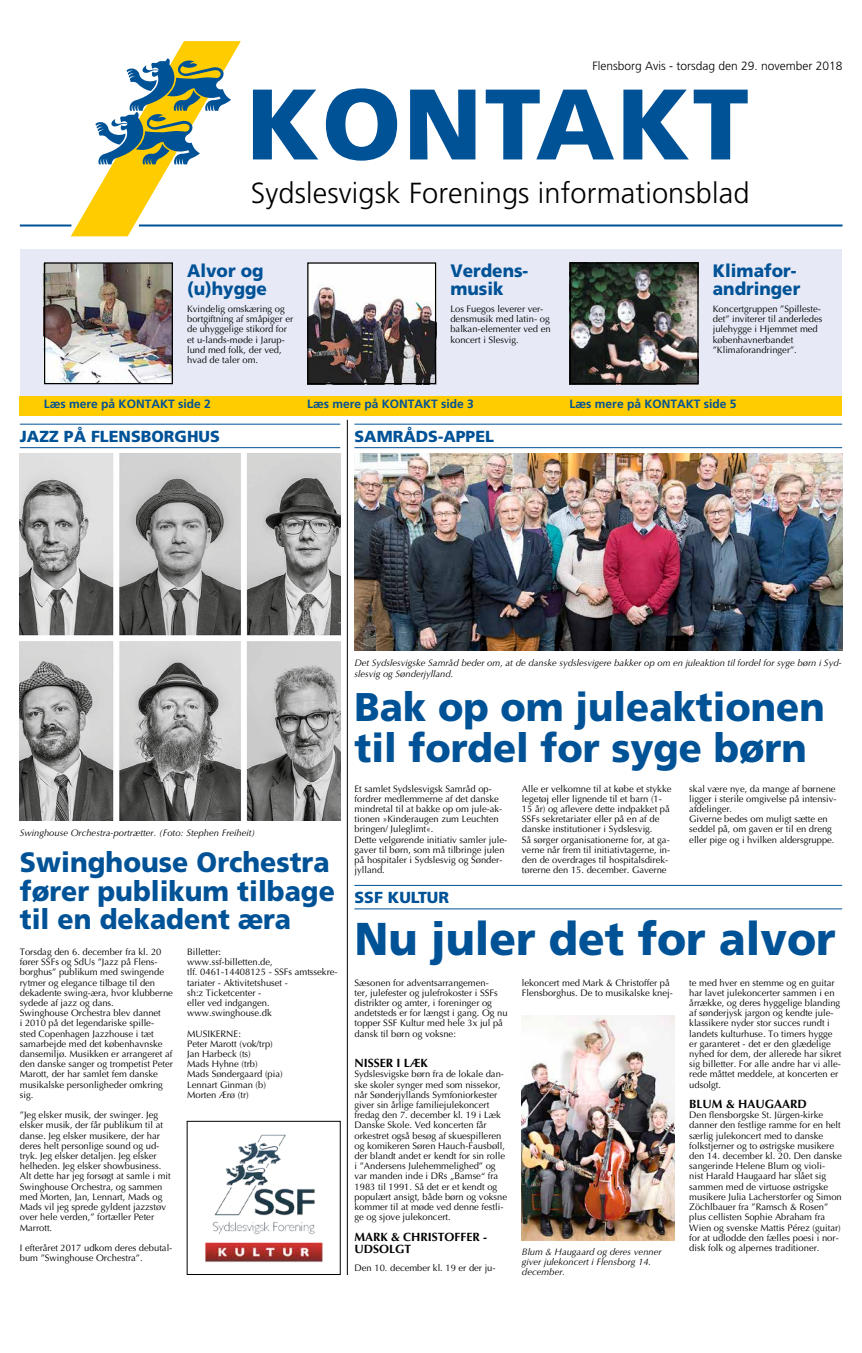
<style>
.page{position:relative;width:862px;height:1353px;background:#fff}
.page>*{position:absolute;margin:0;border:0;box-sizing:border-box;transform-origin:0 0}
.t1{font:900 100px "Frutiger";letter-spacing:.02em;color:#005297}
.t2{font:900 46px "Frutiger";color:#005297;scale:.95 1}
.t3{font:900 40px/40.8px "Frutiger";color:#005297;scale:.95 1}
.t4{font:300 29px "Frutiger";letter-spacing:.005em;color:#000}
.t5{font:900 28px/28.6px "Frutiger";color:#005297;scale:.95 1}
.t6{font:900 18px/18.4px "Frutiger";color:#005297;scale:.95 1}
.t7{font:900 16px "Frutiger";color:#005297}
.t8{font:700 12px "Frutiger";color:#005297}
.t9{font:700 12px/12.2px "Optima";color:#000}
.t10{font:300 12px "Frutiger";color:#000}
.t11{font:9.4px/10.2px "Optima";color:#000}
.t12{font:italic 9.4px/10.2px "Optima";color:#000}
</style>
<div class="page">
<div style="left:20px;top:249px;width:822px;height:146px;background:#e7eaf6"></div>
<div style="left:20px;top:395px;width:822px;height:20px;background:#fc0"></div>
<img style="left:46px;top:264px;width:125px;height:118px">
<div style="left:44px;top:262px;width:129px;height:122px;border:1px solid #000"></div>
<img style="left:309px;top:264px;width:125px;height:118px">
<div style="left:307px;top:262px;width:129px;height:122px;border:1px solid #000"></div>
<img style="left:571px;top:264px;width:125px;height:118px">
<div style="left:569px;top:262px;width:129px;height:122px;border:1px solid #000"></div>
<hr style="left:20px;top:423px;width:320px;height:1px;background:#005297">
<hr style="left:20px;top:447px;width:320px;height:1px;background:#005297">
<svg style="left:71px;top:41px;width:170px;height:195px"></svg>
<hr style="left:20px;top:224px;width:51px;height:2px;background:#005297">
<hr style="left:139px;top:224px;width:703px;height:2px;background:#005297">
<hr style="left:354px;top:423px;width:488px;height:1px;background:#005297">
<hr style="left:354px;top:447px;width:488px;height:1px;background:#005297">
<img style="left:20px;top:453px;width:320px;height:367px">
<img style="left:354px;top:453px;width:488px;height:198px">
<hr style="left:354px;top:884px;width:488px;height:1px;background:#005297">
<hr style="left:354px;top:908px;width:488px;height:1px;background:#005297">
<img style="left:522px;top:1015px;width:153px;height:225px">
<hr style="left:347px;top:420px;width:1px;height:854px;background:#000">
<img style="left:205px;top:1134px;width:118px;height:129px">
<p class="t10" style="left:592px;top:59px;width:251px">Flensborg Avis - torsdag den 29. november 2018</p>
<h1 class="t1" style="left:246px;top:64px;width:504px">KONTAKT</h1>
<h3 class="t4" style="left:251px;top:176px;width:500px">Sydslesvigsk Forenings informationsblad</h3>
<h3 class="t6" style="left:187px;top:261px;width:86px">Alvor og (u)hygge</h3>
<p class="t11" style="left:187px;top:304px;width:108px">Kvindelig omskæring og bortgiftning af småpiger er de uhyggelige stikord for et u-lands-møde i Jarup&shy;lund med folk, der ved, hvad de taler om.</p>
<h3 class="t6" style="left:450px;top:261px;width:84px">Verdens&shy;musik</h3>
<p class="t11" style="left:450px;top:304px;width:102px">Los Fuegos leverer ver&shy;densmusik med latin- og balkan-elementer ved en koncert i Slesvig.</p>
<h3 class="t6" style="left:713px;top:261px;width:94px">Klimafor&shy;andringer</h3>
<p class="t11" style="left:713px;top:304px;width:111px">Koncertgruppen ”Spilleste&shy;det” inviterer til anderledes julehygge i Hjemmet med københavnerbandet ”Klimaforandringer”.</p>
<p class="t8" style="left:44px;top:397px;width:168px">Læs mere på KONTAKT side 2</p>
<p class="t8" style="left:307px;top:397px;width:168px">Læs mere på KONTAKT side 3</p>
<p class="t8" style="left:569px;top:397px;width:168px">Læs mere på KONTAKT side 5</p>
<h3 class="t7" style="left:20px;top:426px;width:202px">JAZZ PÅ FLENSBORGHUS</h3>
<h3 class="t7" style="left:354px;top:426px;width:141px">SAMRÅDS-APPEL</h3>
<p class="t12" style="left:20px;top:828px;width:237px">Swinghouse Orchestra-portrætter. (Foto: Stephen Freiheit)</p>
<h3 class="t5" style="left:20px;top:847px;width:333px">Swinghouse Orchestra fører publikum tilbage til en dekadent æra</h3>
<p class="t11" style="left:20px;top:946px;width:155px">Torsdag den 6. december fra kl. 20 fører SSFs og SdUs ”Jazz på Flens&shy;borghus” publikum med swingende rytmer og elegance tilbage til den dekadente swing-æra, hvor klubberne sydede af jazz og dans.<br>Swinghouse Orchestra blev dannet<br>i 2010 på det legendariske spille-<br>sted Copenhagen Jazzhouse i tæt samarbejde med det københavnske dansemiljø. Musikken er arrangeret af den danske sanger og trompetist Peter<br>Marott, der har samlet fem danske musikalske personligheder omkring sig.</p>
<p class="t11" style="left:20px;top:1109px;width:152px">”Jeg elsker musik, der swinger. Jeg elsker musik, der får publikum til at danse. Jeg elsker musikere, der har deres helt personlige sound og ud&shy;tryk. Jeg elsker detaljen. Jeg elsker helheden. Jeg elsker showbusiness.<br>Alt dette har jeg forsøgt at samle i mit Swinghouse Orchestra, og sammen med Morten, Jan, Lennart, Mads og Mads vil jeg sprede gyldent jazzstøv over hele verden,” fortæller Peter Marrott.</p>
<p class="t11" style="left:20px;top:1242px;width:154px">I efteråret 2017 udkom deres debutal&shy;bum ”Swinghouse Orchestra”.</p>
<p class="t11" style="left:187px;top:946px;width:152px">Billetter:<br>www.ssf-billetten.de,<br>tlf. 0461-14408125 - SSFs amtssekre&shy;tariater - Aktivitetshuset -<br>sh:z Ticketcenter -<br>eller ved indgangen. www.swinghouse.dk</p>
<p class="t11" style="left:187px;top:1028px;width:97px">MUSIKERNE:<br>Peter Marott (vok/trp)<br>Jan Harbeck (ts)<br>Mads Hyhne (trb)<br>Mads Søndergaard (pia)<br>Lennart Ginman (b)<br>Morten Ærø (tr)</p>
<p class="t12" style="left:354px;top:658px;width:488px">Det Sydslesvigske Samråd beder om, at de danske sydslesvigere bakker op om en juleaktion til fordel for syge børn i Syd&shy;slesvig og Sønderjylland.</p>
<h3 class="t3" style="left:354px;top:686px;width:496px">Bak op om juleaktionen til fordel for syge børn</h3>
<p class="t11" style="left:354px;top:783px;width:154px">Et samlet Sydslesvigsk Samråd op&shy;fordrer medlemmerne af det danske mindretal til at bakke op om jule-ak&shy;tionen »Kinderaugen zum Leuchten bringen/ Juleglimt«.<br>Dette velgørende initiativ samler jule&shy;gaver til børn, som må tilbringe julen på hospitaler i Sydslesvig og Sønder&shy;jylland.</p>
<p class="t11" style="left:522px;top:783px;width:151px">Alle er velkomne til at købe et stykke legetøj eller lignende til et barn (1- 15 år) og aflevere dette indpakket på SSFs sekretariater eller på en af de danske institutioner i Sydslesvig.<br>Så sørger organisationerne for, at ga&shy;verne når frem til initiativtagerne, in&shy;den de overdrages til hospitalsdirek&shy;tørerne den 15. december. Gaverne</p>
<p class="t11" style="left:689px;top:783px;width:149px">skal være nye, da mange af børnene ligger i sterile omgivelse på intensiv&shy;afdelinger.<br>Giverne bedes om muligt sætte en seddel på, om gaven er til en dreng eller pige og i hvilken aldersgruppe.</p>
<h3 class="t7" style="left:354px;top:887px;width:96px">SSF KULTUR</h3>
<h2 class="t2" style="left:354px;top:910px;width:508px">Nu juler det for alvor</h2>
<p class="t11" style="left:354px;top:977px;width:155px">Sæsonen for adventsarrangemen-<br>ter, julefester og julefrokoster i SSFs distrikter og amter, i foreninger og andetsteds er for længst i gang. Og nu topper SSF Kultur med hele 3x jul på dansk til børn og voksne:</p>
<p class="t9" style="left:354px;top:1057px;width:75px">NISSER I LÆK</p>
<p class="t11" style="left:354px;top:1069px;width:154px">Sydslesvigske børn fra de lokale dan&shy;ske skoler synger med som nissekor, når Sønderjyllands Symfoniorkester giver sin årlige familiejulekoncert fredag den 7. december kl. 19 i Læk Danske Skole. Ved koncerten får orkestret også besøg af skuespilleren og komikeren Søren Hauch-Fausbøll, der blandt andet er kendt for sin rolle i ”Andersens Julehemmelighed” og var manden inde i DRs „Bamse“ fra 1983 til 1991. Så det er et kendt og populært ansigt, både børn og voksne kommer til at møde ved denne festli&shy;ge og sjove julekoncert.</p>
<p class="t9" style="left:354px;top:1230px;width:134px">MARK &amp; CHRISTOFFER -<br>UDSOLGT</p>
<p class="t11" style="left:354px;top:1262px;width:143px">Den 10. december kl. 19 er der ju-</p>
<p class="t11" style="left:522px;top:977px;width:152px">lekoncert med Mark &amp; Christoffer på<br>Flensborghus. De to musikalske knej-</p>
<p class="t11" style="left:689px;top:977px;width:154px">te med hver en stemme og en guitar har lavet julekoncerter sammen i en årrække, og deres hyggelige blanding af sønderjysk jargon og kendte jule&shy;klassikere nyder stor succes rundt i landets kulturhuse. To timers hygge er garanteret - det er den glædelige nyhed for dem, der allerede har sikret sig billetter. For alle andre har vi alle&shy;rede måttet meddele, at koncerten er udsolgt.</p>
<p class="t9" style="left:689px;top:1097px;width:119px">BLUM &amp; HAUGAARD</p>
<p class="t11" style="left:689px;top:1109px;width:154px">Den flensborgske St. Jürgen-kirke danner den festlige ramme for en helt særlig julekoncert med to danske folkstjerner og to østrigske musikere den 14. december kl. 20. Den danske sangerinde Helene Blum og violi-<br>nist Harald Haugaard har slået sig sammen med de virtuose østrigske musikere Julia Lacherstorfer og Simon Zöchlbauer fra ”Ramsch &amp; Rosen” plus cellisten Sophie Abraham fra Wien og svenske Mattis Pérez (guitar) for at udlodde den fælles poesi i nor&shy;disk folk og alpernes traditioner.</p>
<p class="t12" style="left:522px;top:1246px;width:141px">Blum &amp; Haugaard og deres venner giver julekoncert i Flensborg 14. december.</p>
</div>
